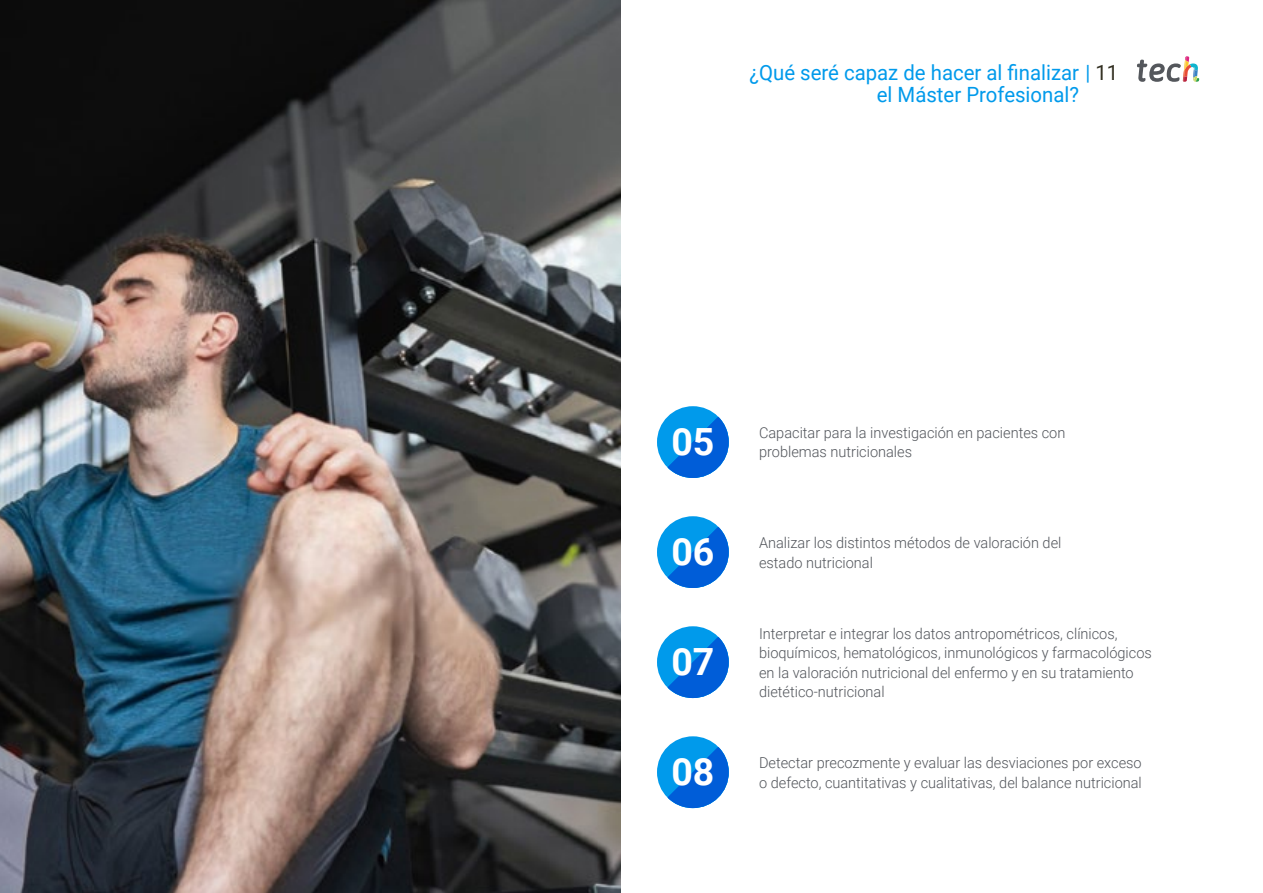
<style>
.page{position:relative;width:1263px;height:893px;background:#fff}
.page>*{position:absolute;margin:0;border:0;box-sizing:border-box;transform-origin:0 0}
.t1{font:700 37.5px "Roboto";color:#fff}
.t2{font:21px/22.5px "Roboto";color:#009aeb}
.t3{font:300 15px/19.5px "Roboto";color:#52555b}
.s1{color:#312e20}
</style>
<div class="page">
<img style="left:0;top:0;width:621px;height:893px">
<svg style="left:1137px;top:56px;width:62px;height:26px"></svg>
<div style="left:657px;top:516px;width:72px;height:72px;background:#009aeb;border-radius:50%"></div>
<svg style="left:667px;top:527px;width:62px;height:61px"></svg>
<div style="left:657px;top:736px;width:72px;height:72px;background:#009aeb;border-radius:50%"></div>
<svg style="left:667px;top:747px;width:62px;height:61px"></svg>
<div style="left:657px;top:626px;width:72px;height:72px;background:#009aeb;border-radius:50%"></div>
<svg style="left:667px;top:637px;width:62px;height:61px"></svg>
<div style="left:657px;top:406px;width:72px;height:72px;background:#009aeb;border-radius:50%"></div>
<svg style="left:667px;top:417px;width:62px;height:61px"></svg>
<h2 class="t2" style="left:877px;top:60px;width:243px;text-indent:-127px">¿Qué seré capaz de hacer al finalizar | <span class="s1">11 </span>el Máster Profesional?</h2>
<h1 class="t1" style="left:671px;top:415px;width:45px">05</h1>
<p class="t3" style="left:759px;top:422px;width:308px">Capacitar para la investigación en pacientes con</p>
<p class="t3" style="left:759px;top:442px;width:155px">problemas nutricionales</p>
<h1 class="t1" style="left:671px;top:525px;width:45px">06</h1>
<p class="t3" style="left:759px;top:532px;width:304px">Analizar los distintos métodos de valoración del estado nutricional</p>
<h1 class="t1" style="left:671px;top:635px;width:45px">07</h1>
<p class="t3" style="left:759px;top:623px;width:394px">Interpretar e integrar los datos antropométricos, clínicos, bioquímicos, hematológicos, inmunológicos y farmacológicos en la valoración nutricional del enfermo y en su tratamiento dietético-nutricional</p>
<h1 class="t1" style="left:671px;top:745px;width:45px">08</h1>
<p class="t3" style="left:759px;top:752px;width:384px">Detectar precozmente y evaluar las desviaciones por exceso o defecto, cuantitativas y cualitativas, del balance nutricional</p>
</div>
